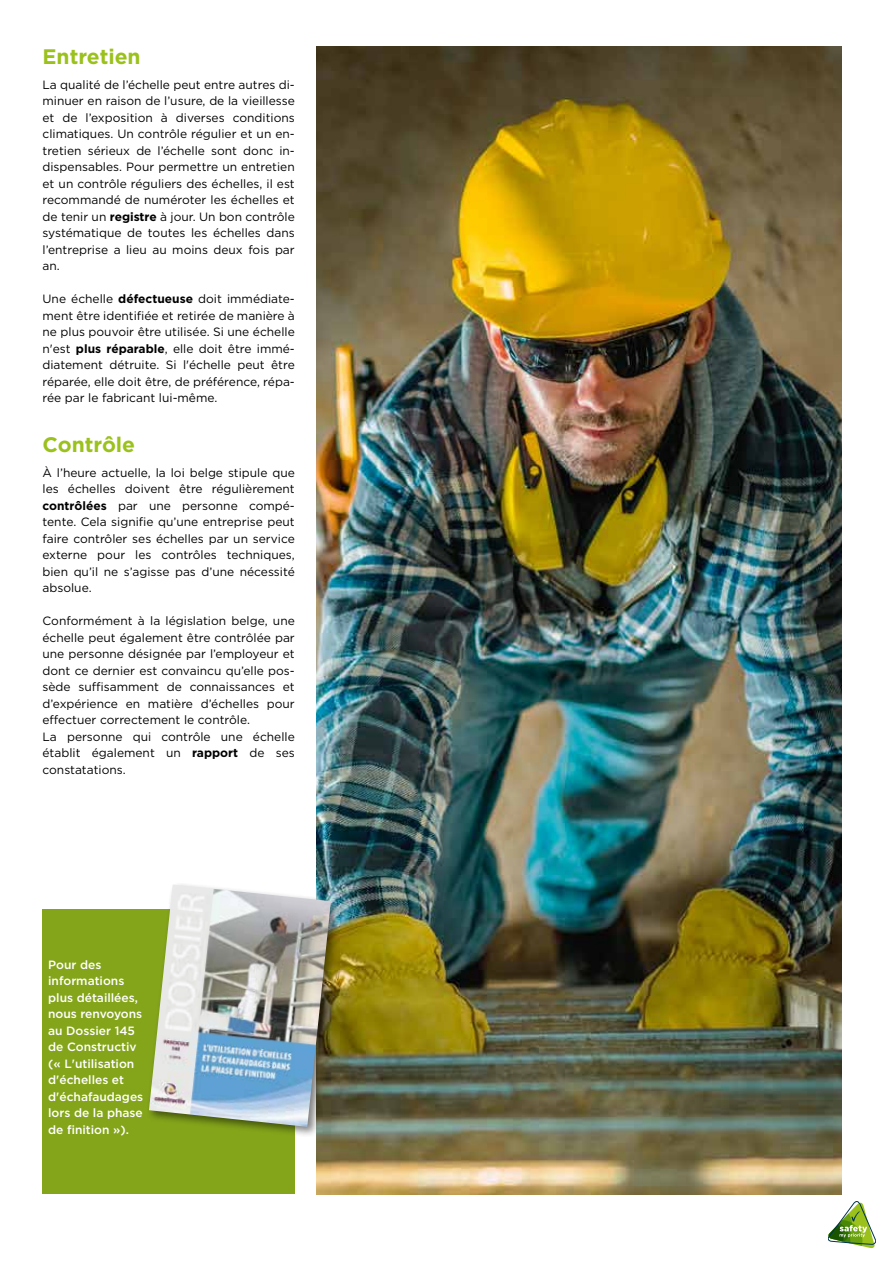
<style>
.page{position:relative;width:893px;height:1263px;background:#fff}
.page>*{position:absolute;margin:0;border:0;box-sizing:border-box;transform-origin:0 0}
.t1{font:700 21px "Gotham";color:#9bc11d}
.t2{font:12px/16.5px "Gotham";color:#000;text-align:justify}
.t3{font:500 12px/16.5px "Gotham";color:#fff}
.s1{font-weight:700}
</style>
<div class="page">
<svg style="left:828px;top:1201px;width:48px;height:47px"></svg>
<img style="left:316px;top:47px;width:526px;height:1148px">
<div style="left:43px;top:909px;width:252px;height:285px;background:#84a51a"></div>
<div style="left:146px;top:881px;width:196px;height:257px;background:#000;opacity:.5"></div>
<img style="left:149px;top:884px;width:182px;height:243px">
<h1 class="t1" style="left:43px;top:42px;width:100px">Entretien</h1>
<p class="t2" style="left:43px;top:76px;width:254px">La qualité de l’échelle peut entre autres di&shy;minuer en raison de l’usure, de la vieillesse et de l’exposition à diverses conditions climatiques. Un contrôle régulier et un en&shy;tretien sérieux de l’échelle sont donc in&shy;dispensables. Pour permettre un entretien et un contrôle réguliers des échelles, il est recommandé de numéroter les échelles et de tenir un <span class="s1">registre</span> à jour. Un bon contrôle systématique de toutes les échelles dans l’entreprise a lieu au moins deux fois par an.</p>
<p class="t2" style="left:43px;top:290px;width:254px">Une échelle <span class="s1">défectueuse</span> doit immédiate&shy;ment être identifiée et retirée de manière à ne plus pouvoir être utilisée. Si une échelle n'est <span class="s1">plus réparable</span>, elle doit être immé&shy;diatement détruite. Si l'échelle peut être réparée, elle doit être, de préférence, répa&shy;rée par le fabricant lui-même.</p>
<h1 class="t1" style="left:43px;top:430px;width:94px">Contrôle</h1>
<p class="t2" style="left:43px;top:464px;width:254px">À l’heure actuelle, la loi belge stipule que les échelles doivent être régulièrement <span class="s1">contrôlées</span> par une personne compé&shy;tente. Cela signifie qu’une entreprise peut faire contrôler ses échelles par un service externe pour les contrôles techniques, bien qu’il ne s’agisse pas d’une nécessité absolue.</p>
<p class="t2" style="left:43px;top:612px;width:254px;text-align:left">Conformément à la législation belge, une échelle peut également être contrôlée par une personne désignée par l’employeur et dont ce dernier est convaincu qu’elle pos&shy;sède suffisamment de connaissances et d’expérience en matière d’échelles pour effectuer correctement le contrôle.<br>La personne qui contrôle une échelle établit également un <span class="s1">rapport</span> de ses constatations.</p>
<p class="t3" style="left:48px;top:956px;width:97px">Pour des informations plus détaillées, nous renvoyons au Dossier 145 de Constructiv (« L'utilisation d'échelles et d'échafaudages lors de la phase de finition »).</p>
</div>
